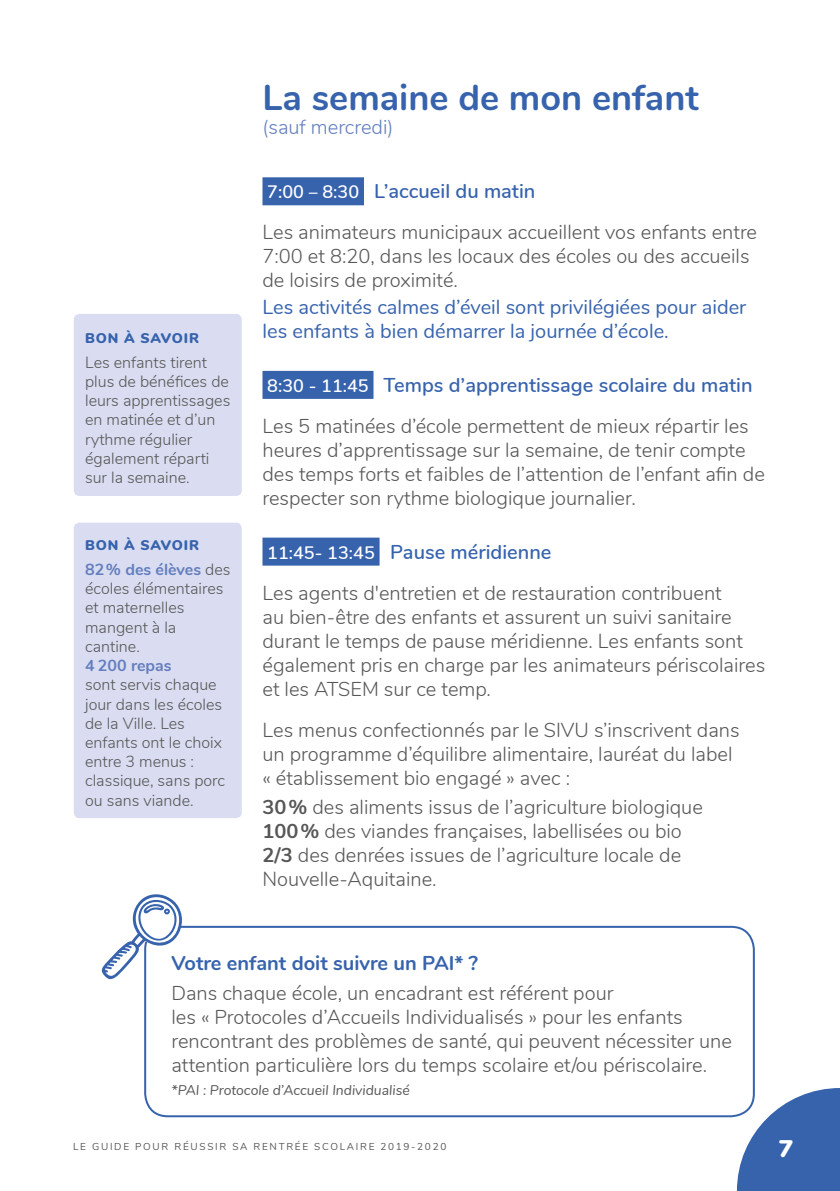
<style>
.page{position:relative;width:840px;height:1191px;background:#fff}
.page>*{position:absolute;margin:0;border:0;box-sizing:border-box;transform-origin:0 0}
.t1{font:700 36px "Nunito";color:#3763ad}
.t2{font:900 24px "Nunito";color:#fff}
.t3{font:300 20px/24px "Nunito";color:#575756}
.t4{font:20px/24px "Nunito";color:#3763ad}
.t5{font:700 20px "Nunito";color:#3763ad}
.t6{font:300 20px "Nunito";color:#637ebe}
.t7{font:300 16px/19.2px "Nunito";color:#575756}
.t8{font:700 16px "Nunito";color:#637ebe}
.t9{font:italic 14px "Nunito";color:#575756}
.t10{font:900 14px "Nunito";letter-spacing:.06em;color:#3763ad}
.t11{font:10px "Nunito";letter-spacing:.17em;color:#575756}
.s1{font-weight:700;color:#637ebe}
.s2{font-weight:600;font-size:18px;color:#fff}
.s3{font-weight:600;color:#3763ad}
.s4{font-weight:700}
</style>
<div class="page">
<svg style="left:736px;top:1088px;width:103px;height:103px"></svg>
<div style="left:262px;top:177px;width:102px;height:28px;background:#3763ad"></div>
<div style="left:262px;top:371px;width:111px;height:28px;background:#3763ad"></div>
<div style="left:262px;top:537px;width:117px;height:28px;background:#3763ad"></div>
<div style="left:74px;top:314px;width:168px;height:182px;background:#daddf1;border-radius:6px"></div>
<div style="left:74px;top:522px;width:168px;height:296px;background:#daddf1;border-radius:6px"></div>
<div style="left:144px;top:926px;width:610px;height:191px;border:2px solid #3763ad;border-radius:23px"></div>
<svg style="left:101px;top:894px;width:83px;height:86px"></svg>
<p class="t10" style="left:85px;top:328px;width:115px">BON À SAVOIR</p>
<p class="t7" style="left:85px;top:352px;width:147px">Les enfants tirent plus de bénéfices de leurs apprentissages en matinée et d’un rythme régulier également réparti sur la semaine.</p>
<p class="t10" style="left:85px;top:535px;width:115px">BON À SAVOIR</p>
<p class="t7" style="left:85px;top:559px;width:147px"><span class="s1">82 % des élèves</span> des écoles élémentaires et maternelles mangent à la cantine.</p>
<p class="t8" style="left:85px;top:653px;width:88px">4 200 repas</p>
<p class="t7" style="left:85px;top:674px;width:141px">sont servis chaque jour dans les écoles de la Ville. Les enfants ont le choix entre 3 menus : classique, sans porc ou sans viande.</p>
<h1 class="t1" style="left:262px;top:71px;width:437px">La semaine de mon enfant</h1>
<p class="t6" style="left:262px;top:112px;width:132px">(sauf mercredi)</p>
<p class="t3" style="left:262px;top:170px;width:496px;line-height:41px"><span class="s2">7:00 – 8:30</span> <span class="s3">L’accueil du matin<br></span>Les animateurs municipaux accueillent vos enfants entre</p>
<p class="t3" style="left:262px;top:243px;width:488px">7:00 et 8:20, dans les locaux des écoles ou des accueils de loisirs de proximité.</p>
<p class="t4" style="left:262px;top:294px;width:485px">Les activités calmes d’éveil sont privilégiées pour aider les enfants à bien démarrer la journée d’école.</p>
<p class="t3" style="left:262px;top:363px;width:491px;line-height:41px"><span class="s2">8:30 - 11:45</span> <span class="s3">Temps d’apprentissage scolaire du matin<br></span>Les 5 matinées d’école permettent de mieux répartir les</p>
<p class="t3" style="left:262px;top:437px;width:503px">heures d’apprentissage sur la semaine, de tenir compte des temps forts et faibles de l’attention de l’enfant afin de respecter son rythme biologique journalier.</p>
<p class="t3" style="left:262px;top:530px;width:460px;line-height:41px"><span class="s2">11:45- 13:45</span> <span class="s3">Pause méridienne<br></span>Les agents d'entretien et de restauration contribuent</p>
<p class="t3" style="left:262px;top:603px;width:504px">au bien-être des enfants et assurent un suivi sanitaire durant le temps de pause méridienne. Les enfants sont également pris en charge par les animateurs périscolaires et les ATSEM sur ce temp.</p>
<p class="t3" style="left:262px;top:716px;width:478px">Les menus confectionnés par le SIVU s’inscrivent dans un programme d’équilibre alimentaire, lauréat du label « établissement bio engagé » avec :</p>
<p class="t3" style="left:262px;top:794px;width:441px"><span class="s4">30 %</span> des aliments issus de l’agriculture biologique <span class="s4">100 %</span> des viandes françaises, labellisées ou bio <span class="s4">2/3</span> des denrées issues de l’agriculture locale de Nouvelle-Aquitaine.</p>
<p class="t5" style="left:171px;top:948px;width:308px">Votre enfant doit suivre un PAI* ?</p>
<p class="t3" style="left:171px;top:980px;width:562px">Dans chaque école, un encadrant est référent pour<br>les « Protocoles d’Accueils Individualisés » pour les enfants rencontrant des problèmes de santé, qui peuvent nécessiter une attention particulière lors du temps scolaire et/ou périscolaire.</p>
<p class="t9" style="left:171px;top:1079px;width:240px">*PAI : Protocole d’Accueil Individualisé</p>
<p class="t11" style="left:73px;top:1139px;width:374px">LE GUIDE POUR RÉUSSIR SA RENTRÉE SCOLAIRE 2019-2020</p>
<p class="t2" style="left:778px;top:1131px;width:16px">7</p>
</div>
